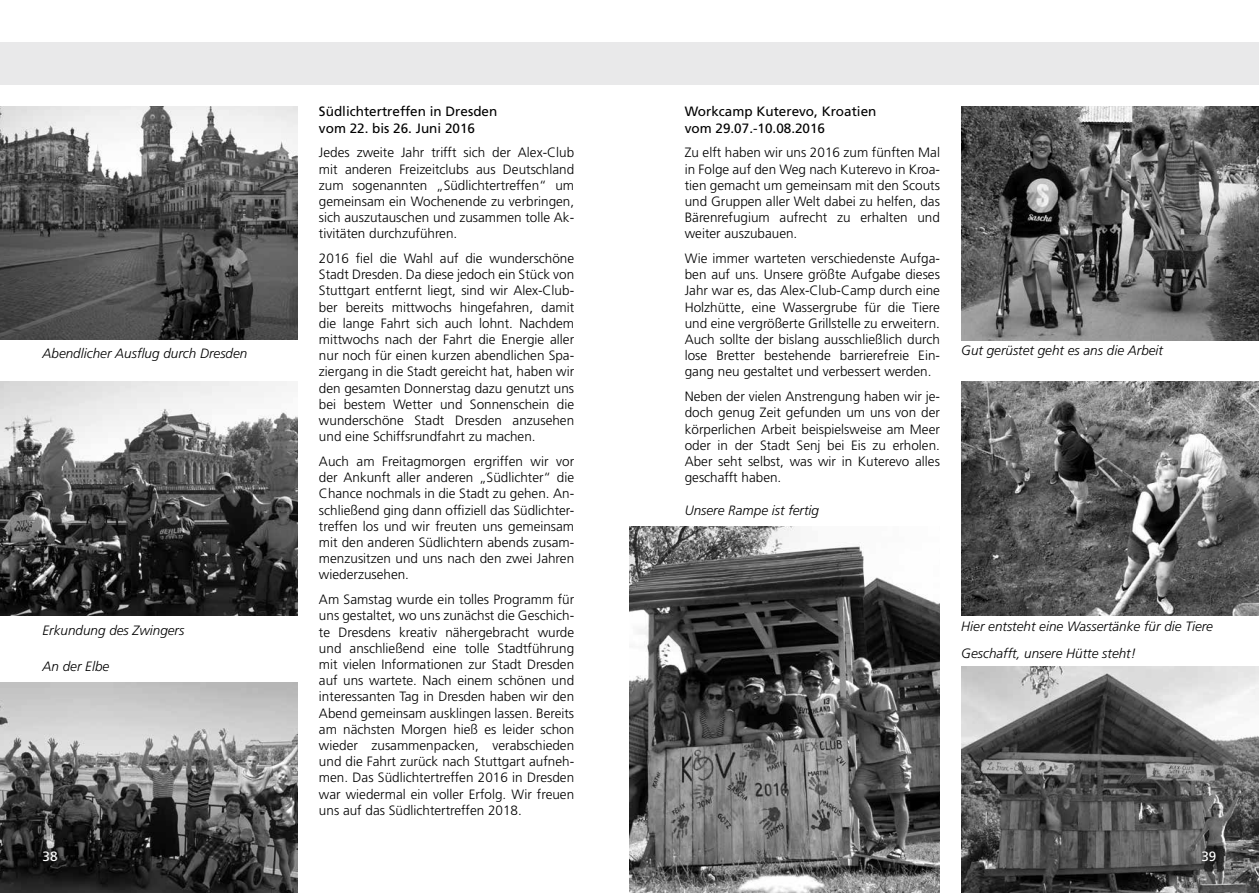
<style>
.page{position:relative;width:1259px;height:893px;background:#fff}
.page>*{position:absolute;margin:0;border:0;box-sizing:border-box;transform-origin:0 0}
.t1{font:300 13.5px/16.2px "Frutiger LT Std";color:#000;text-align:justify}
.t2{font:italic 300 13.5px/27.2px "Frutiger LT Std";color:#000}
.t3{font:13.5px/16.2px "Frutiger LT Std";color:#000}
.t4{font:13.5px "Frutiger LT Std";color:#fff}
</style>
<div class="page">
<img style="left:0;top:682px;width:298px;height:211px">
<div style="left:0;top:43px;width:629px;height:42px;background:#e9e9ea"></div>
<img style="left:0;top:106px;width:298px;height:234px">
<img style="left:0;top:382px;width:298px;height:233px">
<img style="left:961px;top:667px;width:298px;height:226px">
<div style="left:629px;top:43px;width:630px;height:42px;background:#e9e9ea"></div>
<img style="left:961px;top:106px;width:298px;height:234px">
<img style="left:961px;top:382px;width:298px;height:233px">
<img style="left:629px;top:526px;width:311px;height:367px">
<p class="t2" style="left:43px;top:340px;width:206px">Abendlicher Ausflug durch Dresden</p>
<p class="t2" style="left:43px;top:617px;width:143px">Erkundung des Zwingers</p>
<p class="t2" style="left:43px;top:652px;width:68px">An der Elbe</p>
<p class="t3" style="left:319px;top:104px;width:180px">Südlichtertreffen in Dresden vom 22. bis 26. Juni 2016</p>
<p class="t1" style="left:319px;top:145px;width:257px">Jedes zweite Jahr trifft sich der Alex-Club mit anderen Freizeitclubs aus Deutschland zum sogenannten „Südlichtertreffen“ um gemeinsam ein Wochenende zu verbringen, sich auszutauschen und zusammen tolle Ak&shy;tivitäten durchzuführen.</p>
<p class="t1" style="left:319px;top:250px;width:257px">2016 fiel die Wahl auf die wunderschöne Stadt Dresden. Da diese jedoch ein Stück von Stuttgart entfernt liegt, sind wir Alex-Club&shy;ber bereits mittwochs hingefahren, damit die lange Fahrt sich auch lohnt. Nachdem mittwochs nach der Fahrt die Energie aller nur noch für einen kurzen abendlichen Spa&shy;ziergang in die Stadt gereicht hat, haben wir den gesamten Donnerstag dazu genutzt uns bei bestem Wetter und Sonnenschein die wunderschöne Stadt Dresden anzusehen und eine Schiffsrundfahrt zu machen.</p>
<p class="t1" style="left:319px;top:453px;width:257px">Auch am Freitagmorgen ergriffen wir vor der Ankunft aller anderen „Südlichter“ die Chance nochmals in die Stadt zu gehen. An&shy;schließend ging dann offiziell das Südlichter&shy;treffen los und wir freuten uns gemeinsam mit den anderen Südlichtern abends zusam&shy;menzusitzen und uns nach den zwei Jahren wiederzusehen.</p>
<p class="t1" style="left:319px;top:591px;width:257px">Am Samstag wurde ein tolles Programm für uns gestaltet, wo uns zunächst die Geschich&shy;te Dresdens kreativ nähergebracht wurde und anschließend eine tolle Stadtführung mit vielen Informationen zur Stadt Dresden auf uns wartete. Nach einem schönen und interessanten Tag in Dresden haben wir den Abend gemeinsam ausklingen lassen. Bereits am nächsten Morgen hieß es leider schon wieder zusammenpacken, verabschieden und die Fahrt zurück nach Stuttgart aufneh&shy;men. Das Südlichtertreffen 2016 in Dresden war wiedermal ein voller Erfolg. Wir freuen uns auf das Südlichtertreffen 2018.</p>
<p class="t3" style="left:685px;top:104px;width:193px">Workcamp Kuterevo, Kroatien vom 29.07.-10.08.2016</p>
<p class="t1" style="left:685px;top:145px;width:257px">Zu elft haben wir uns 2016 zum fünften Mal in Folge auf den Weg nach Kuterevo in Kroa&shy;tien gemacht um gemeinsam mit den Scouts und Gruppen aller Welt dabei zu helfen, das Bärenrefugium aufrecht zu erhalten und weiter auszubauen.</p>
<p class="t1" style="left:685px;top:250px;width:257px">Wie immer warteten verschiedenste Aufga&shy;ben auf uns. Unsere größte Aufgabe dieses Jahr war es, das Alex-Club-Camp durch eine Holzhütte, eine Wassergrube für die Tiere und eine vergrößerte Grillstelle zu erweitern.<br>Auch sollte der bislang ausschließlich durch lose Bretter bestehende barrierefreie Ein&shy;gang neu gestaltet und verbessert werden.</p>
<p class="t1" style="left:685px;top:389px;width:257px">Neben der vielen Anstrengung haben wir je&shy;doch genug Zeit gefunden um uns von der körperlichen Arbeit beispielsweise am Meer oder in der Stadt Senj bei Eis zu erholen.<br>Aber seht selbst, was wir in Kuterevo alles geschafft haben.</p>
<p class="t2" style="left:685px;top:497px;width:136px">Unsere Rampe ist fertig</p>
<p class="t2" style="left:961px;top:337px;width:203px">Gut gerüstet geht es ans die Arbeit</p>
<p class="t2" style="left:961px;top:613px;width:253px">Hier entsteht eine Wassertänke für die Tiere<br>Geschafft, unsere Hütte steht!</p>
<p class="t4" style="left:43px;top:848px;width:17px">38</p>
<p class="t4" style="left:1201px;top:848px;width:17px">39</p>
</div>
